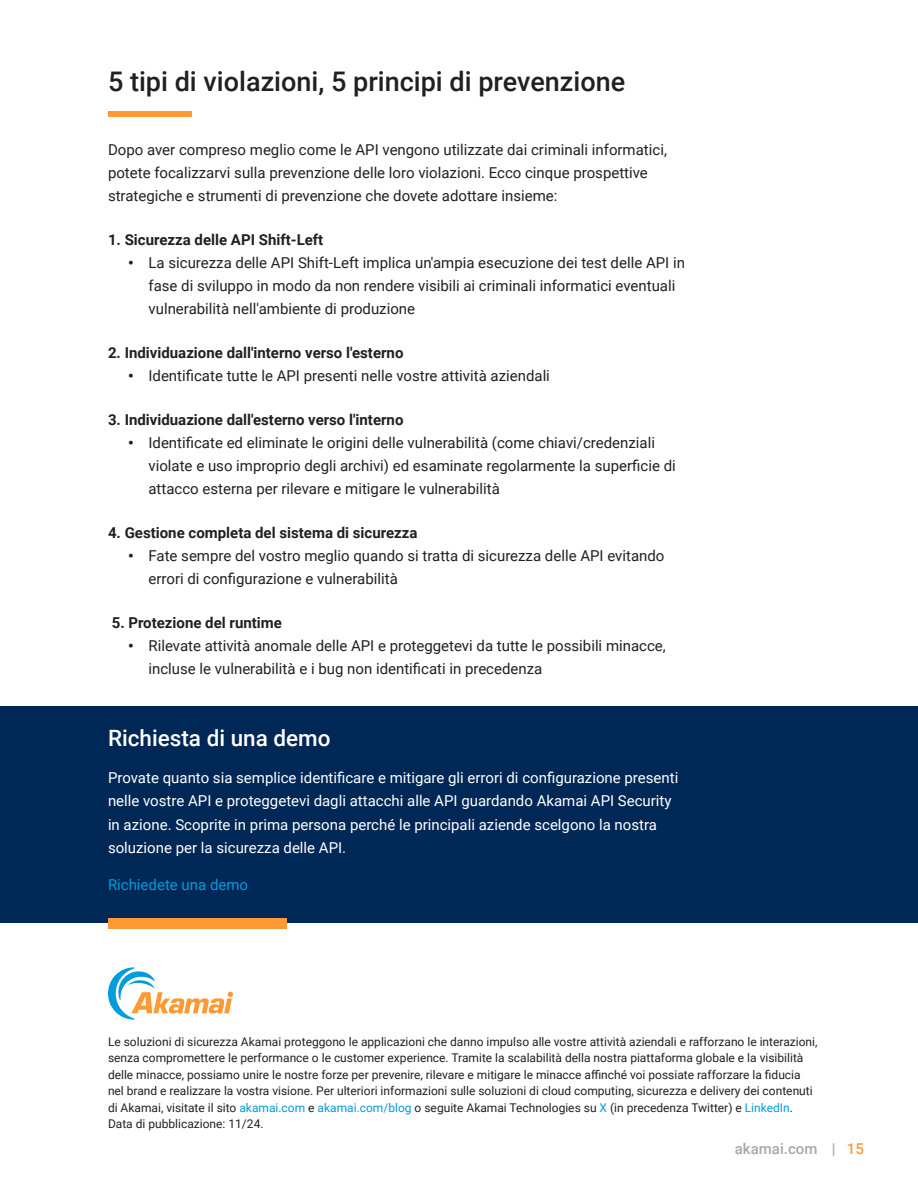
<style>
.page{position:relative;width:918px;height:1188px;background:#fff}
.page>*{position:absolute;margin:0;border:0;box-sizing:border-box;transform-origin:0 0}
.H1_-_Orange_bar{font:500 27px "Roboto";color:#231f20}
.H2_-_Subheading{font:500 22.5px "Roboto";color:#fff}
.Body{font:15px/23.2px "Roboto";color:#231f20}
.Body-2{font:15px/23.2px "Roboto";color:#fff}
.Body-3{font:700 15px "Roboto";color:#231f20}
.Body-4{font:15px "Roboto";color:#009cde}
.t1{font:500 15px "Roboto";color:#a8a8aa}
.t2{font:12px/16.5px "Roboto";color:#231f20}
.s1{font-weight:900}
.s2{color:#009cde}
.s3{color:#f93}
</style>
<div class="page">
<svg style="left:108px;top:967px;width:125px;height:53px"></svg>
<div style="left:0;top:706px;width:918px;height:217px;background:#002856"></div>
<div style="left:108px;top:919px;width:179px;height:10px;background:#f93"></div>
<svg style="left:108px;top:111px;width:84px;height:6px"></svg>
<p class="H1_-_Orange_bar" style="left:108px;top:62px;width:519px">5 tipi di violazioni, 5 principi di prevenzione</p>
<p class="Body" style="left:108px;top:137px;width:560px">Dopo aver compreso meglio come le API vengono utilizzate dai criminali informatici, potete focalizzarvi sulla prevenzione delle loro violazioni. Ecco cinque prospettive strategiche e strumenti di prevenzione che dovete adottare insieme:</p>
<p class="Body-3" style="left:108px;top:229px;width:217px">1. Sicurezza delle API Shift-Left</p>
<p class="Body" style="left:148px;top:250px;width:538px;text-indent:-20px"><span class="s1">•</span> La sicurezza delle API Shift-Left implica un'ampia esecuzione dei test delle API in fase di sviluppo in modo da non rendere visibili ai criminali informatici eventuali vulnerabilità nell'ambiente di produzione</p>
<p class="Body-3" style="left:108px;top:342px;width:297px">2. Individuazione dall'interno verso l'esterno</p>
<p class="Body" style="left:128px;top:363px;width:423px"><span class="s1">•</span> Identificate tutte le API presenti nelle vostre attività aziendali</p>
<p class="Body-3" style="left:108px;top:409px;width:297px">3. Individuazione dall'esterno verso l'interno</p>
<p class="Body" style="left:148px;top:430px;width:529px;text-indent:-20px"><span class="s1">•</span> Identificate ed eliminate le origini delle vulnerabilità (come chiavi/credenziali violate e uso improprio degli archivi) ed esaminate regolarmente la superficie di attacco esterna per rilevare e mitigare le vulnerabilità</p>
<p class="Body-3" style="left:108px;top:522px;width:311px">4. Gestione completa del sistema di sicurezza</p>
<p class="Body" style="left:148px;top:543px;width:517px;text-indent:-20px"><span class="s1">•</span> Fate sempre del vostro meglio quando si tratta di sicurezza delle API evitando errori di configurazione e vulnerabilità</p>
<p class="Body-3" style="left:112px;top:612px;width:172px">5. Protezione del runtime</p>
<p class="Body" style="left:148px;top:633px;width:519px;text-indent:-20px"><span class="s1">•</span> Rilevate attività anomale delle API e proteggetevi da tutte le possibili minacce, incluse le vulnerabilità e i bug non identificati in precedenza</p>
<p class="H2_-_Subheading" style="left:108px;top:722px;width:224px">Richiesta di una demo</p>
<p class="Body-2" style="left:108px;top:765px;width:572px">Provate quanto sia semplice identificare e mitigare gli errori di configurazione presenti nelle vostre API e proteggetevi dagli attacchi alle API guardando Akamai API Security in azione. Scoprite in prima persona perché le principali aziende scelgono la nostra soluzione per la sicurezza delle API.</p>
<p class="Body-4" style="left:108px;top:874px;width:142px">Richiedete una demo</p>
<p class="t2" style="left:108px;top:1033px;width:711px">Le soluzioni di sicurezza Akamai proteggono le applicazioni che danno impulso alle vostre attività aziendali e rafforzano le interazioni, senza compromettere le performance o le customer experience. Tramite la scalabilità della nostra piattaforma globale e la visibilità delle minacce, possiamo unire le nostre forze per prevenire, rilevare e mitigare le minacce affinché voi possiate rafforzare la fiducia nel brand e realizzare la vostra visione. Per ulteriori informazioni sulle soluzioni di cloud computing, sicurezza e delivery dei contenuti di Akamai, visitate il sito <span class="s2">akamai.com</span> e <span class="s2">akamai.com/blog</span> o seguite Akamai Technologies su <span class="s2">X</span> (in precedenza Twitter) e <span class="s2">LinkedIn</span>.<br>Data di pubblicazione: 11/24.</p>
<p class="t1" style="left:735px;top:1139px;width:131px">akamai.com | <span class="s3">15</span></p>
</div>
